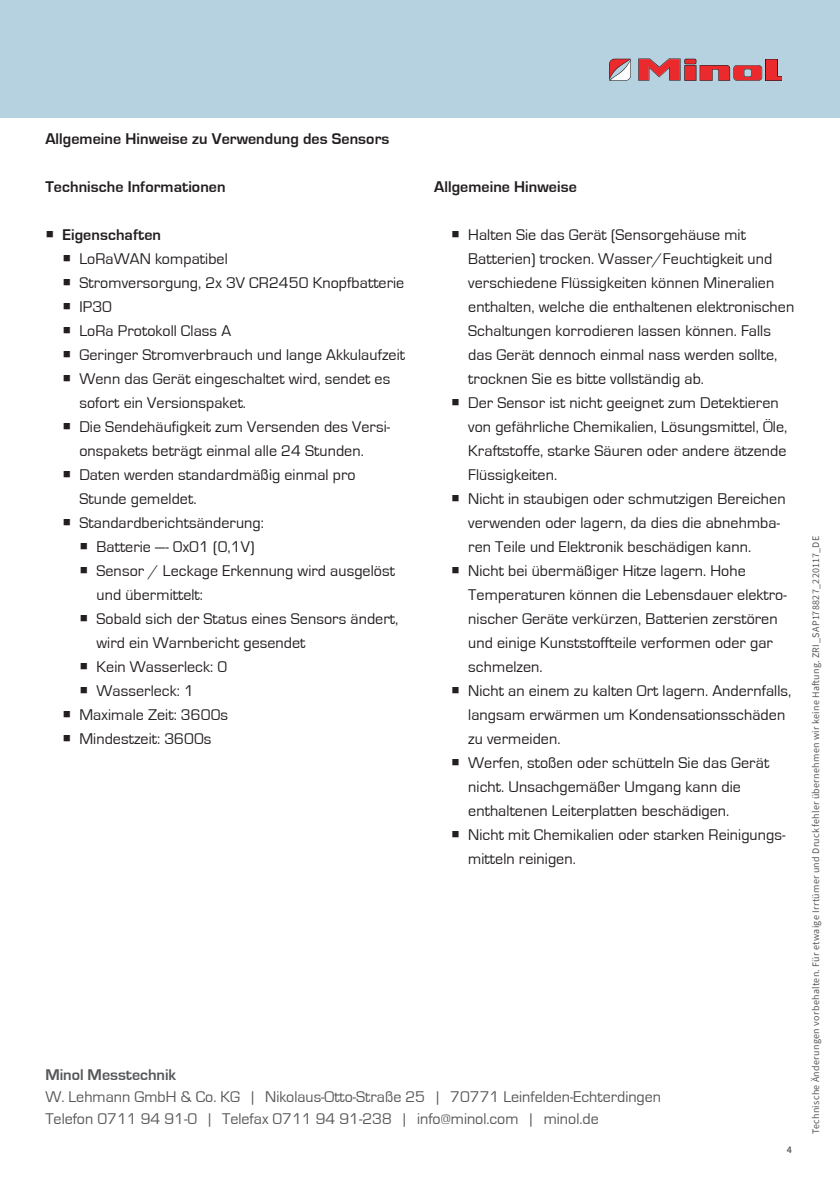
<style>
.page{position:relative;width:840px;height:1191px;background:#fff}
.page>*{position:absolute;margin:0;border:0;box-sizing:border-box;transform-origin:0 0}
.t1{font:16px/24px "Eurostile";letter-spacing:.005em;color:#231f20}
.t2{font:16px/22px "Eurostile";color:#57585a}
.t3{font:700 16px "Eurostile";letter-spacing:.005em;color:#231f20}
.t4{font:700 16px "Eurostile";color:#57585a}
.t5{font:10px "Source Sans Pro";letter-spacing:.03em;color:#57585a}
.t6{font:600 10px "Source Sans Pro";color:#57585a}
</style>
<div class="page">
<div style="left:0;top:0;width:839px;height:117px;background:#b6d2e0"></div>
<svg style="left:609px;top:59px;width:21px;height:22px"></svg>
<svg style="left:638px;top:59px;width:143px;height:22px"></svg>
<p class="t3" style="left:45px;top:130px;width:345px">Allgemeine Hinweise zu Verwendung des Sensors</p>
<p class="t3" style="left:45px;top:178px;width:182px">Technische Informationen</p>
<p class="t3" style="left:62px;top:226px;width:100px">Eigenschaften</p>
<p class="t1" style="left:79px;top:247px;width:150px">LoRaWAN kompatibel</p>
<p class="t1" style="left:79px;top:271px;width:326px">Stromversorgung, 2x 3V CR2450 Knopfbatterie</p>
<p class="t1" style="left:79px;top:295px;width:34px">IP30</p>
<p class="t1" style="left:79px;top:319px;width:153px">LoRa Protokoll Class A</p>
<p class="t1" style="left:79px;top:343px;width:327px">Geringer Stromverbrauch und lange Akkulaufzeit</p>
<p class="t1" style="left:79px;top:367px;width:312px">Wenn das Gerät eingeschaltet wird, sendet es</p>
<p class="t1" style="left:79px;top:391px;width:168px">sofort ein Versionspaket.</p>
<p class="t1" style="left:79px;top:415px;width:312px">Die Sendehäufigkeit zum Versenden des Versi-</p>
<p class="t1" style="left:79px;top:439px;width:286px">onspakets beträgt einmal alle 24 Stunden.</p>
<p class="t1" style="left:79px;top:463px;width:277px">Daten werden standardmäßig einmal pro</p>
<p class="t1" style="left:79px;top:487px;width:118px">Stunde gemeldet.</p>
<p class="t1" style="left:79px;top:511px;width:186px">Standardberichtsänderung:</p>
<p class="t1" style="left:96px;top:535px;width:159px">Batterie ---- 0x01 (0,1V)</p>
<p class="t1" style="left:96px;top:559px;width:300px">Sensor / Leckage Erkennung wird ausgelöst</p>
<p class="t1" style="left:96px;top:583px;width:108px">und übermittelt:</p>
<p class="t1" style="left:96px;top:607px;width:303px">Sobald sich der Status eines Sensors ändert,</p>
<p class="t1" style="left:96px;top:631px;width:210px">wird ein Warnbericht gesendet</p>
<p class="t1" style="left:96px;top:655px;width:132px">Kein Wasserleck: 0</p>
<p class="t1" style="left:96px;top:679px;width:99px">Wasserleck: 1</p>
<p class="t1" style="left:79px;top:703px;width:150px">Maximale Zeit: 3600s</p>
<p class="t1" style="left:79px;top:727px;width:133px">Mindestzeit: 3600s</p>
<p class="t3" style="left:434px;top:178px;width:144px">Allgemeine Hinweise</p>
<p class="t1" style="left:468px;top:223px;width:327px">Halten Sie das Gerät (Sensorgehäuse mit Batterien) trocken. Wasser/Feuchtigkeit und verschiedene Flüssigkeiten können Mineralien enthalten, welche die enthaltenen elektronischen Schaltungen korrodieren lassen können. Falls das Gerät dennoch einmal nass werden sollte, trocknen Sie es bitte vollständig ab.<br>Der Sensor ist nicht geeignet zum Detektieren von gefährliche Chemikalien, Lösungsmittel, Öle, Kraftstoffe, starke Säuren oder andere ätzende Flüssigkeiten.<br>Nicht in staubigen oder schmutzigen Bereichen verwenden oder lagern, da dies die abnehmba&shy;ren Teile und Elektronik beschädigen kann.<br>Nicht bei übermäßiger Hitze lagern. Hohe Temperaturen können die Lebensdauer elektro&shy;nischer Geräte verkürzen, Batterien zerstören und einige Kunststoffteile verformen oder gar schmelzen.<br>Nicht an einem zu kalten Ort lagern. Andernfalls, langsam erwärmen um Kondensationsschäden zu vermeiden.<br>Werfen, stoßen oder schütteln Sie das Gerät nicht. Unsachgemäßer Umgang kann die enthaltenen Leiterplatten beschädigen.<br>Nicht mit Chemikalien oder starken Reinigungs&shy;mitteln reinigen.</p>
<p class="t4" style="left:45px;top:1066px;width:132px">Minol Messtechnik</p>
<p class="t2" style="left:45px;top:1086px;width:616px">W. Lehmann GmbH &amp; Co. KG | Nikolaus-Otto-Straße 25 | 70771 Leinfelden-Echterdingen<br>Telefon 0711 94 91-0 | Telefax 0711 94 91-238 | info@minol.com | minol.de</p>
<p class="t6" style="left:786px;top:1143px;width:7px">4</p>
<p class="t5" style="left:809px;top:1134px;width:600px;rotate:-90deg">Technische Änderungen vorbehalten. Für etwaige Irrtümer und Druckfehler übernehmen wir keine Haftung. ZRI_SAP178827_220117_DE</p>
</div>
